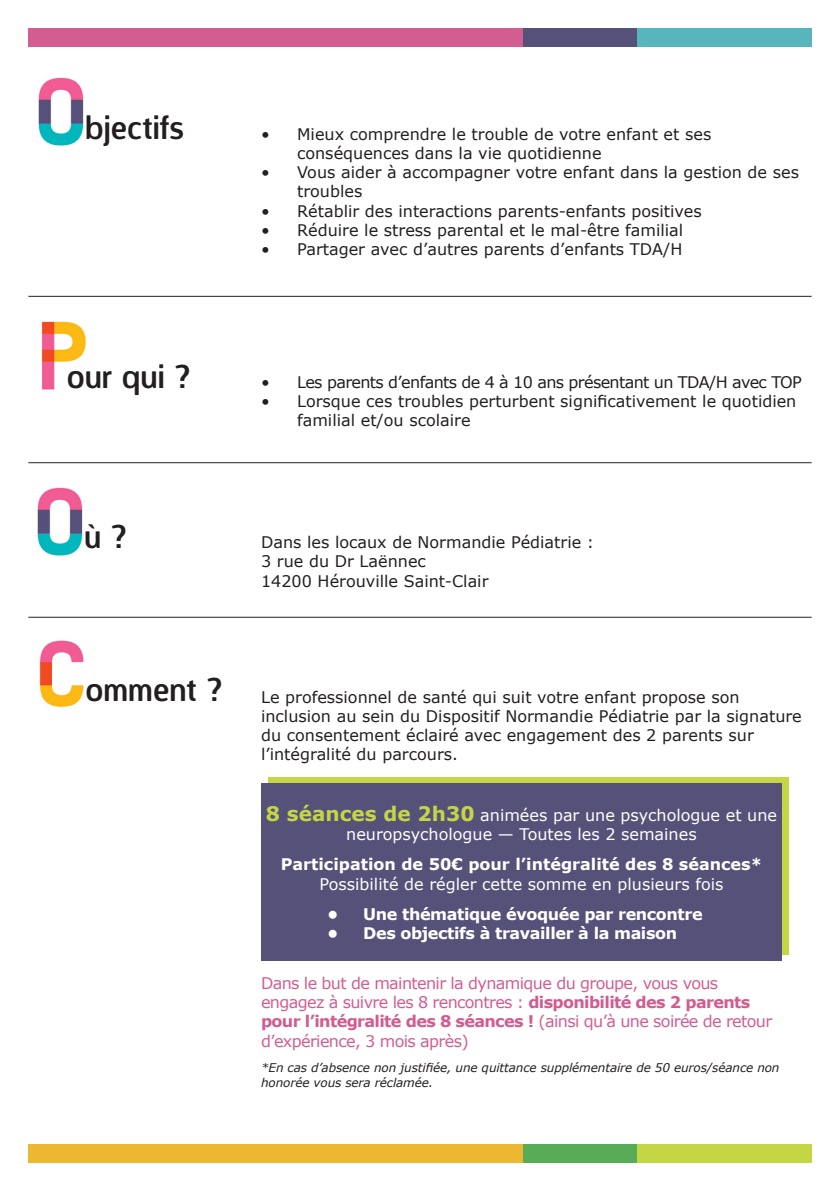
<style>
.page{position:relative;width:840px;height:1191px;background:#fff}
.page>*{position:absolute;margin:0;border:0;box-sizing:border-box;transform-origin:0 0}
.t1{font:32px "Designosaur";color:#231f20}
.t2{font:16px/19.2px "Verdana";color:#231f20}
.t3{font:16px/19.2px "Verdana";letter-spacing:-.04em;color:#d25c90}
.t4{font:700 16px/19.2px "Verdana";color:#fff;text-align:center}
.t5{font:16px/19.2px "Verdana";color:#fff;text-align:center}
.t6{font:700 16px "Verdana";letter-spacing:-.025em;color:#fff}
.t7{font:16px "Verdana";letter-spacing:-.04em;color:#231f20}
.t8{font:italic 12px/14.4px "Verdana";letter-spacing:-.01em;color:#231f20}
.s1{font-weight:700;font-size:20px;color:#c4d644}
.s2{font-weight:400}
.s3{font-weight:700}
</style>
<div class="page">
<div style="left:268px;top:777px;width:520px;height:177px;background:#c4d644"></div>
<div style="left:261px;top:783px;width:520px;height:178px;background:#565179"></div>
<div style="left:28px;top:28px;width:501px;height:19px;background:#d35d91"></div>
<div style="left:632px;top:28px;width:179px;height:19px;background:#57b6bc"></div>
<div style="left:523px;top:28px;width:113px;height:19px;background:#565179"></div>
<div style="left:28px;top:1144px;width:501px;height:18px;background:#ecb831"></div>
<div style="left:632px;top:1144px;width:179px;height:18px;background:#c4d644"></div>
<div style="left:523px;top:1144px;width:113px;height:18px;background:#58ac56"></div>
<img style="left:38px;top:77px;width:46px;height:69px">
<img style="left:41px;top:321px;width:45px;height:68px">
<img style="left:37px;top:487px;width:46px;height:68px">
<img style="left:39px;top:640px;width:45px;height:68px">
<hr style="left:28px;top:296px;width:783px;height:1px;background:#231f20">
<hr style="left:28px;top:462px;width:783px;height:1px;background:#231f20">
<hr style="left:28px;top:617px;width:783px;height:1px;background:#231f20">
<p class="t1" style="left:85px;top:100px;width:101px">bjectifs</p>
<p class="t1" style="left:67px;top:350px;width:125px">our qui ?</p>
<p class="t2" style="left:297px;top:124px;width:415px;text-indent:-36px">• Mieux comprendre le trouble de votre enfant et ses conséquences dans la vie quotidienne</p>
<p class="t2" style="left:297px;top:163px;width:503px;text-indent:-36px">• Vous aider à accompagner votre enfant dans la gestion de ses troubles</p>
<p class="t2" style="left:261px;top:201px;width:442px">• Rétablir des interactions parents-enfants positives</p>
<p class="t2" style="left:261px;top:220px;width:423px">• Réduire le stress parental et le mal-être familial</p>
<p class="t2" style="left:261px;top:239px;width:422px">• Partager avec d’autres parents d’enfants TDA/H</p>
<p class="t7" style="left:261px;top:371px;width:542px">• Les parents d’enfants de 4 à 10 ans présentant un TDA/H avec TOP</p>
<p class="t2" style="left:297px;top:391px;width:500px;text-indent:-36px">• Lorsque ces troubles perturbent significativement le quotidien familial et/ou scolaire</p>
<p class="t1" style="left:84px;top:510px;width:45px">ù ?</p>
<p class="t2" style="left:261px;top:532px;width:334px">Dans les locaux de Normandie Pédiatrie :<br>3 rue du Dr Laënnec<br>14200 Hérouville Saint-Clair</p>
<p class="t1" style="left:85px;top:663px;width:139px">omment ?</p>
<p class="t2" style="left:261px;top:687px;width:542px">Le professionnel de santé qui suit votre enfant propose son inclusion au sein du Dispositif Normandie Pédiatrie par la signature du consentement éclairé avec engagement des 2 parents sur l’intégralité du parcours.</p>
<p class="t5" style="left:265px;top:805px;width:512px"><span class="s1">8 séances de 2h30</span> animées par une psychologue et une neuropsychologue — Toutes les 2 semaines</p>
<p class="t4" style="left:280px;top:854px;width:482px">Participation de 50€ pour l’intégralité des 8 séances*<br><span class="s2">Possibilité de régler cette somme en plusieurs fois</span></p>
<p class="t6" style="left:327px;top:903px;width:377px">• Une thématique évoquée par rencontre</p>
<p class="t6" style="left:327px;top:922px;width:351px">• Des objectifs à travailler à la maison</p>
<p class="t3" style="left:261px;top:973px;width:512px">Dans le but de maintenir la dynamique du groupe, vous vous engagez à suivre les 8 rencontres : <span class="s3">disponibilité des 2 parents pour l’intégralité des 8 séances !</span> (ainsi qu’à une soirée de retour d’expérience, 3 mois après)</p>
<p class="t8" style="left:261px;top:1060px;width:519px">*En cas d’absence non justifiée, une quittance supplémentaire de 50 euros/séance non honorée vous sera réclamée.</p>
</div>
